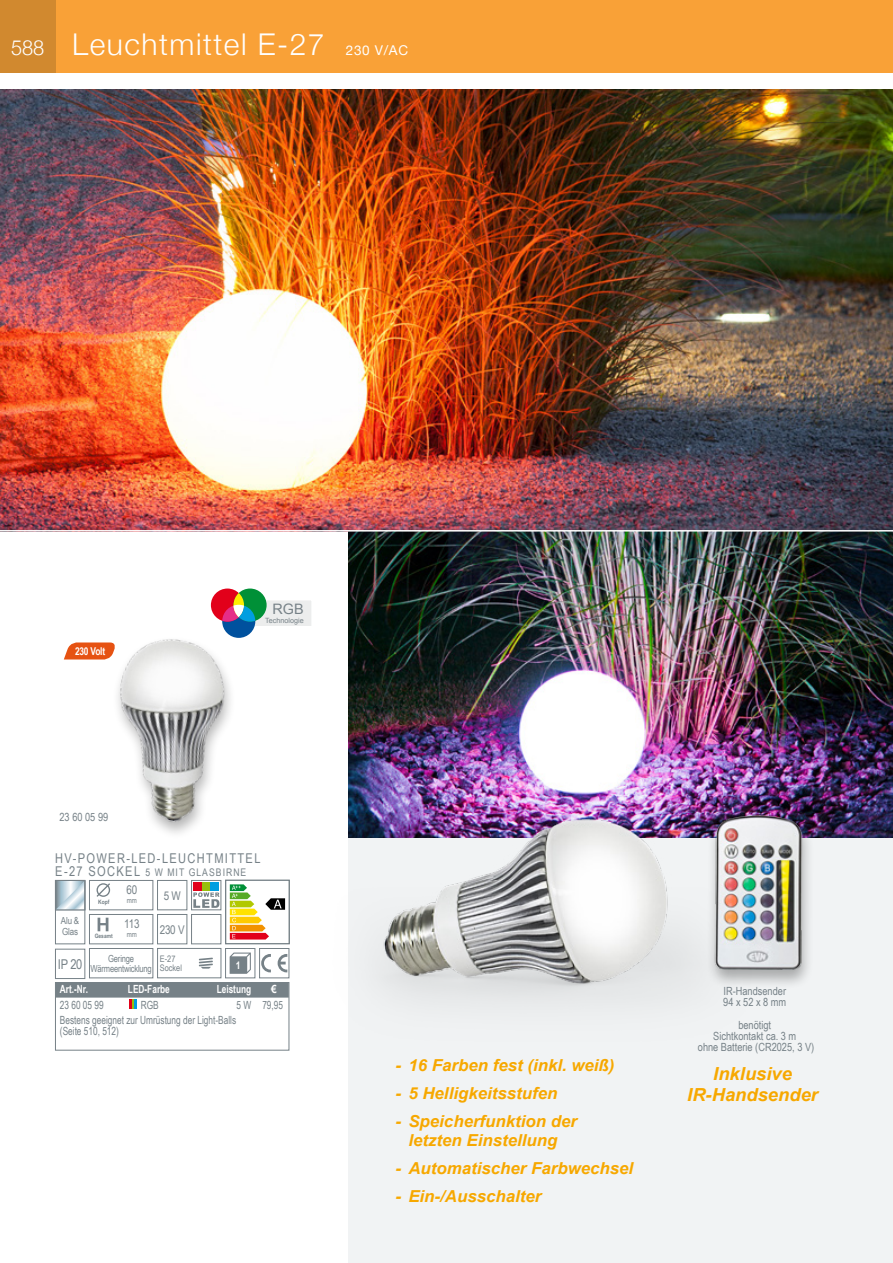
<style>
.page{position:relative;width:893px;height:1263px;background:#fff}
.page>*{position:absolute;margin:0;border:0;box-sizing:border-box;transform-origin:0 0}
.t1{font:300 30px "Helvetica Neue";letter-spacing:.05em;color:#fff}
.t2{font:italic 700 18px/21px "Arial";color:#f7a800;text-align:center}
.t3{font:italic 700 16.5px/19.5px "Arial";color:#f7a800;text-align:center}
.t4{font:14.4px "Arial";color:#768187}
.t5{font:13.5px "Arial Narrow";letter-spacing:.1em;color:#768187}
.t6{font:13.5px "Helvetica Neue";color:#fff}
.t7{font:12px "Arial Narrow";letter-spacing:-.02em;color:#768187}
.t8{font:11.25px/11.2px "Arial Narrow";color:#768187}
.t9{font:11.25px/11.2px "Arial Narrow";color:#768187;scale:.9 1}
.t10{font:700 11.25px "Arial Narrow";color:#fff;scale:.9 1}
.t11{font:700 11.25px "Arial";color:#fff;scale:.9 1}
.t12{font:700 10.8px "Arial Narrow";letter-spacing:-.02em;color:#fff;scale:.95 1}
.t13{font:10.5px "Arial Narrow";letter-spacing:.1em;color:#768187}
.t14{font:700 10.5px "Arial Narrow";color:#fff}
.t15{font:9.75px/9.8px "Arial Narrow";letter-spacing:-.02em;color:#768187;text-align:center;scale:.95 1}
.t16{font:9.75px/10.5px "Arial Narrow";letter-spacing:-.02em;color:#768187}
.t17{font:9px/9px "Arial Narrow";color:#768187}
.t18{font:7.5px "Arial Narrow";color:#768187}
.t19{font:7.2px "Arial";color:#768187}
.t20{font:700 6px "Arial Narrow";color:#768187}
.s1{font-size:21px}
.s2{font-size:13.5px}
</style>
<div class="page">
<img style="left:0;top:89px;width:893px;height:441px">
<div style="left:349px;top:531px;width:544px;height:732px;background:#f1f3f4"></div>
<img style="left:349px;top:531px;width:544px;height:307px">
<div style="left:0;top:0;width:893px;height:72px;background:#f9a137"></div>
<img style="left:378px;top:811px;width:290px;height:181px">
<div style="left:247px;top:599px;width:65px;height:28px;background:#eceded"></div>
<div style="left:246px;top:599px;width:67px;height:29px;border:2px solid #fff"></div>
<svg style="left:210px;top:588px;width:60px;height:50px"></svg>
<div style="left:56px;top:982px;width:233px;height:15px;background:#768187"></div>
<hr style="left:129px;top:999px;width:4px;height:10px;background:#e2001a">
<svg style="left:132px;top:999px;width:5px;height:10px"></svg>
<div style="left:55px;top:982px;width:234px;height:68px;border:1px solid #768187"></div>
<div style="left:55px;top:949px;width:30px;height:30px;border:1px solid #768187"></div>
<div style="left:225px;top:948px;width:30px;height:30px;border:1px solid #768187"></div>
<svg style="left:230px;top:952px;width:21px;height:22px"></svg>
<div style="left:259px;top:948px;width:30px;height:30px;border:1px solid #768187"></div>
<svg style="left:261px;top:954px;width:10px;height:18px"></svg>
<svg style="left:278px;top:954px;width:9px;height:18px"></svg>
<div style="left:89px;top:914px;width:64px;height:30px;border:1px solid #768187"></div>
<svg style="left:98px;top:918px;width:10px;height:13px"></svg>
<div style="left:89px;top:880px;width:64px;height:30px;border:1px solid #768187"></div>
<svg style="left:97px;top:883px;width:13px;height:14px"></svg>
<div style="left:157px;top:914px;width:30px;height:30px;border:1px solid #768187"></div>
<div style="left:157px;top:880px;width:30px;height:30px;border:1px solid #768187"></div>
<div style="left:89px;top:948px;width:64px;height:30px;border:1px solid #768187"></div>
<div style="left:191px;top:914px;width:30px;height:30px;border:1px solid #768187"></div>
<div style="left:191px;top:880px;width:30px;height:30px;border:1px solid #768187"></div>
<div style="left:193px;top:882px;width:9px;height:8px;background:#e2001a"></div>
<div style="left:202px;top:882px;width:9px;height:8px;background:#97bf0d"></div>
<div style="left:211px;top:882px;width:8px;height:8px;background:#009ee0"></div>
<svg style="left:193px;top:892px;width:27px;height:16px"></svg>
<div style="left:157px;top:948px;width:64px;height:30px;border:1px solid #768187"></div>
<svg style="left:198px;top:957px;width:15px;height:12px"></svg>
<svg style="left:57px;top:882px;width:26px;height:28px"></svg>
<div style="left:55px;top:880px;width:30px;height:64px;border:1px solid #768187"></div>
<div style="left:111px;top:636px;width:125px;height:203px;background:#000;opacity:.3"></div>
<img style="left:116px;top:629px;width:113px;height:194px">
<img style="left:668px;top:810px;width:170px;height:202px">
<svg style="left:230px;top:884px;width:55px;height:55px"></svg>
<div style="left:225px;top:880px;width:65px;height:64px;border:1px solid #768187"></div>
<svg style="left:64px;top:642px;width:53px;height:17px"></svg>
<div style="left:0;top:0;width:55px;height:72px;background:#d1892f"></div>
<p class="t1" style="left:11px;top:20px;width:315px"><span class="s1">588</span> Leuchtmittel E-27</p>
<p class="t6" style="left:346px;top:41px;width:64px">230 V/AC</p>
<p class="t12" style="left:75px;top:645px;width:33px">230 Volt</p>
<p class="t8" style="left:60px;top:811px;width:50px">23 60 05 99</p>
<p class="t4" style="left:273px;top:601px;width:33px">RGB</p>
<p class="t19" style="left:265px;top:616px;width:40px">Technologie</p>
<p class="t5" style="left:55px;top:850px;width:207px">HV-POWER-LED-LEUCHTMITTEL</p>
<p class="t13" style="left:55px;top:866px;width:193px"><span class="s2">E-27 SOCKEL</span> 5 W MIT GLASBIRNE</p>
<p class="t16" style="left:61px;top:915px;width:20px">Alu &amp;<br>Glas</p>
<p class="t7" style="left:126px;top:883px;width:12px">60</p>
<p class="t20" style="left:98px;top:898px;width:13px">Kopf</p>
<p class="t18" style="left:127px;top:896px;width:12px">mm</p>
<p class="t7" style="left:124px;top:917px;width:17px">113</p>
<p class="t20" style="left:95px;top:932px;width:20px">Gesamt</p>
<p class="t18" style="left:127px;top:930px;width:12px">mm</p>
<p class="t7" style="left:164px;top:889px;width:19px">5 W</p>
<p class="t7" style="left:160px;top:923px;width:26px">230 V</p>
<p class="t15" style="left:90px;top:954px;width:66px">Geringe<br>Wärmeentwicklung</p>
<p class="t17" style="left:160px;top:954px;width:24px">E-27<br>Sockel</p>
<p class="t5" style="left:58px;top:957px;width:26px">IP 20</p>
<p class="t14" style="left:236px;top:959px;width:6px">1</p>
<p class="t10" style="left:60px;top:983px;width:33px">Art.-Nr.</p>
<p class="t10" style="left:128px;top:983px;width:48px">LED-Farbe</p>
<p class="t10" style="left:217px;top:983px;width:40px">Leistung</p>
<p class="t11" style="left:271px;top:983px;width:8px">€</p>
<p class="t9" style="left:60px;top:999px;width:50px">23 60 05 99</p>
<p class="t9" style="left:141px;top:999px;width:21px">RGB</p>
<p class="t9" style="left:236px;top:999px;width:53px">5 W 79,95</p>
<p class="t9" style="left:60px;top:1014px;width:197px">Bestens geeignet zur Umrüstung der Light-Balls (Seite 510, 512)</p>
<p class="t3" style="left:395px;top:1055px;width:221px">- 16 Farben fest (inkl. weiß)</p>
<p class="t3" style="left:395px;top:1083px;width:163px">- 5 Helligkeitsstufen</p>
<p class="t3" style="left:395px;top:1111px;width:183px">- Speicherfunktion der letzten Einstellung</p>
<p class="t3" style="left:395px;top:1159px;width:239px">- Automatischer Farbwechsel</p>
<p class="t3" style="left:395px;top:1187px;width:147px">- Ein-/Ausschalter</p>
<p class="t8" style="left:723px;top:985px;width:65px">IR-Handsender<br>94 x 52 x 8 mm</p>
<p class="t8" style="left:698px;top:1019px;width:118px;text-align:center">benötigt<br>Sichtkontakt ca. 3 m<br>ohne Batterie (CR2025, 3 V)</p>
<p class="t2" style="left:687px;top:1064px;width:132px">Inklusive<br>IR-Handsender</p>
</div>
